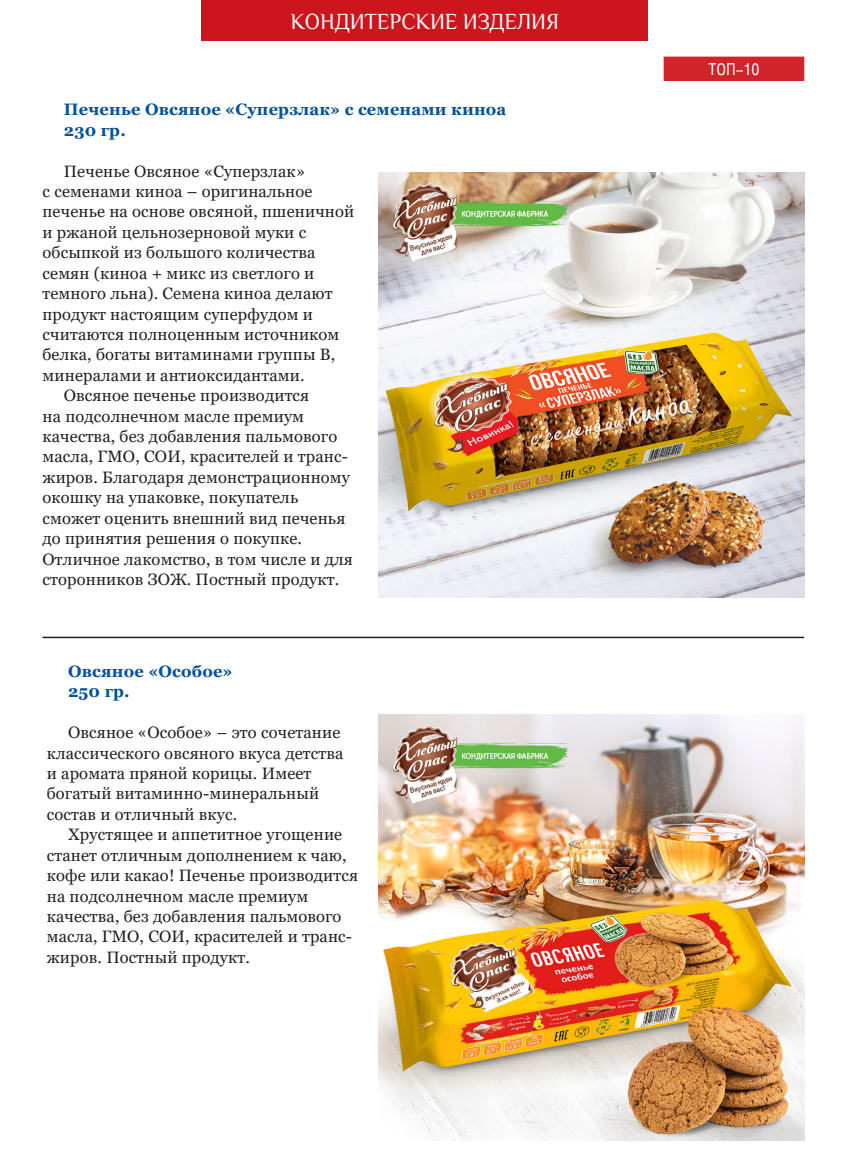
<style>
.page{position:relative;width:851px;height:1170px;background:#fff}
.page>*{position:absolute;margin:0;border:0;box-sizing:border-box;transform-origin:0 0}
.t1{font:22.5px "Philosopher";color:#fff;scale:.95 1}
.Текст_Букв_Событие{font:16.5px/20.4px "Georgia";letter-spacing:.01em;color:#231f20}
.Текст_Букв_Событие-2{font:700 16.5px "Georgia";letter-spacing:.01em;color:#01519b}
.t2{font:condensed 16.5px "Helios";color:#fff}
</style>
<div class="page">
<div style="left:201px;top:0;width:446px;height:41px;background:#cd151d"></div>
<div style="left:664px;top:57px;width:139px;height:23px;background:#d1232a"></div>
<div style="left:663px;top:57px;width:141px;height:24px;border:1px solid #d1232a"></div>
<hr style="left:43px;top:636px;width:761px;height:2px;background:#231f20">
<img style="left:378px;top:714px;width:426px;height:425px">
<img style="left:378px;top:172px;width:426px;height:425px">
<h1 class="t1" style="left:290px;top:10px;width:284px">КОНДИТЕРСКИЕ ИЗДЕЛИЯ</h1>
<p class="Текст_Букв_Событие-2" style="left:64px;top:99px;width:444px">Печенье Овсяное «Суперзлак» с семенами киноа</p>
<p class="Текст_Букв_Событие-2" style="left:64px;top:119px;width:63px">230 гр.</p>
<p class="Текст_Букв_Событие" style="left:43px;top:161px;width:313px;text-indent:21px">Печенье Овсяное «Суперзлак»<br>с семенами киноа – оригинальное печенье на основе овсяной, пшеничной и ржаной цельнозерновой муки с обсыпкой из большого количества семян (киноа + микс из светлого и темного льна). Семена киноа делают продукт настоящим суперфудом и считаются полноценным источником белка, богаты витаминами группы В, минералами и антиоксидантами.</p>
<p class="Текст_Букв_Событие" style="left:43px;top:385px;width:312px;text-indent:21px">Овсяное печенье производится<br>на подсолнечном масле премиум качества, без добавления пальмового масла, ГМО, СОИ, красителей и транс&shy;жиров. Благодаря демонстрационному окошку на упаковке, покупатель сможет оценить внешний вид печенья до принятия решения о покупке.<br>Отличное лакомство, в том числе и для сторонников ЗОЖ. Постный продукт.</p>
<p class="Текст_Букв_Событие-2" style="left:68px;top:660px;width:166px">Овсяное «Особое»</p>
<p class="Текст_Букв_Событие-2" style="left:68px;top:681px;width:63px">250 гр.</p>
<p class="Текст_Букв_Событие" style="left:47px;top:722px;width:298px;text-indent:21px">Овсяное «Особое» – это сочетание классического овсяного вкуса детства и аромата пряной корицы. Имеет богатый витаминно-минеральный состав и отличный вкус.</p>
<p class="Текст_Букв_Событие" style="left:47px;top:824px;width:313px;text-indent:21px">Хрустящее и аппетитное угощение станет отличным дополнением к чаю, кофе или какао! Печенье производится на подсолнечном масле премиум качества, без добавления пальмового масла, ГМО, СОИ, красителей и транс&shy;жиров. Постный продукт.</p>
<p class="t2" style="left:708px;top:60px;width:53px">ТОП-10</p>
</div>
